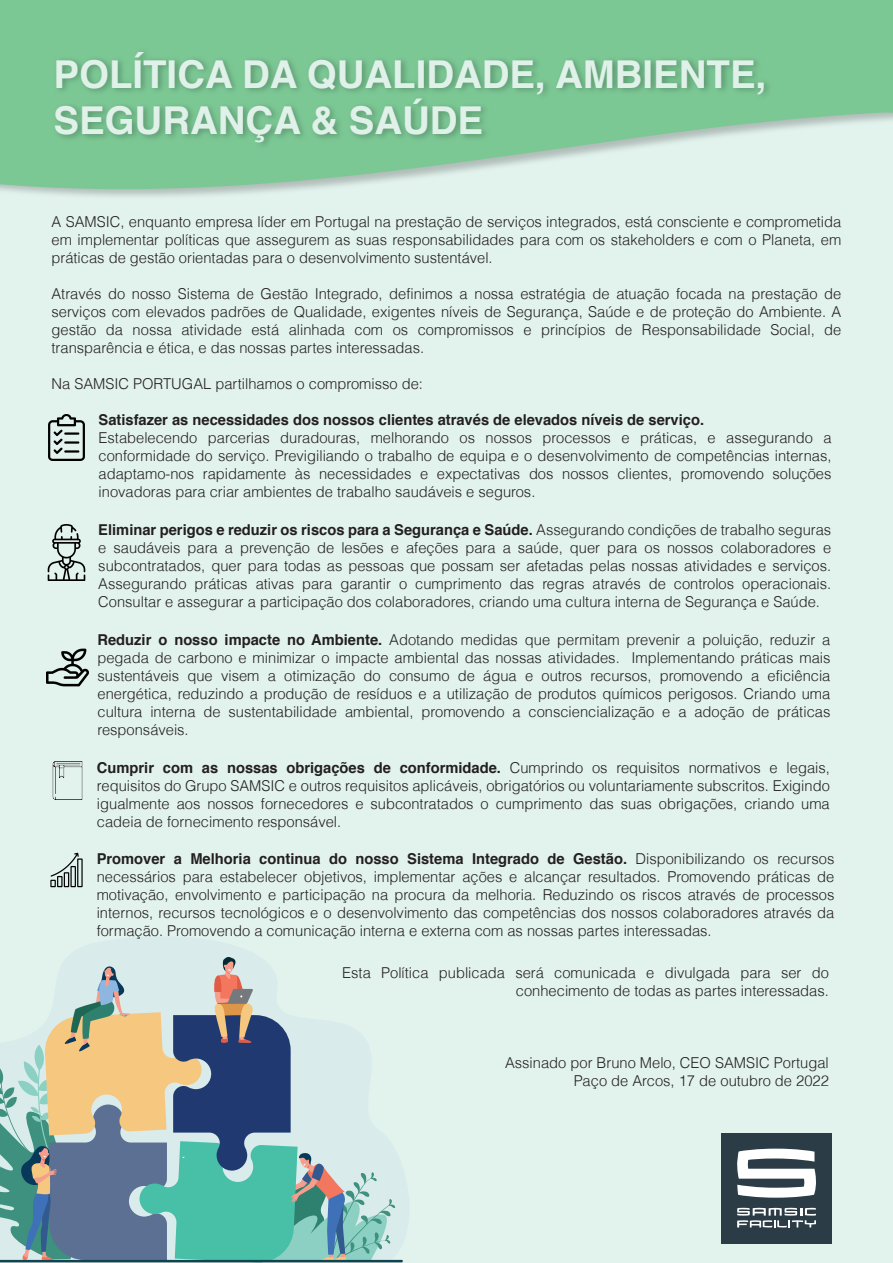
<style>
.page{position:relative;width:893px;height:1263px;background:#e2f2ed}
.page>*{position:absolute;margin:0;border:0;box-sizing:border-box;transform-origin:0 0}
.t1{font:700 38.4px/46px "Helvetica";color:#e0f1e9}
.t2{font:300 15px/18px "Helvetica";color:#231f20;text-align:justify}
.t3{font:700 15px "Helvetica";color:#231f20}
.s1{font-weight:700}
</style>
<div class="page">
<svg style="left:0;top:0;width:893px;height:195px;fill:#7cc895"></svg>
<img style="left:47px;top:45px;width:732px;height:118px">
<svg style="left:0;top:957px;width:403px;height:306px"></svg>
<img style="left:48px;top:415px;width:37px;height:46px">
<img style="left:52px;top:761px;width:31px;height:39px">
<img style="left:50px;top:852px;width:33px;height:36px">
<img style="left:46px;top:648px;width:42px;height:39px">
<img style="left:47px;top:524px;width:39px;height:56px">
<div style="left:721px;top:1133px;width:111px;height:110px;background:#2b3c46"></div>
<svg style="left:737px;top:1148px;width:79px;height:50px"></svg>
<svg style="left:737px;top:1208px;width:79px;height:19px"></svg>
<h1 class="t1" style="left:54px;top:52px;width:714px">POLÍTICA DA QUALIDADE, AMBIENTE,<br>SEGURANÇA &amp; SAÚDE</h1>
<p class="t2" style="left:52px;top:212px;width:791px">A SAMSIC, enquanto empresa líder em Portugal na prestação de serviços integrados, está consciente e comprometida em implementar políticas que assegurem as suas responsabilidades para com os stakeholders e com o Planeta, em práticas de gestão orientadas para o desenvolvimento sustentável.</p>
<p class="t2" style="left:52px;top:284px;width:791px">Através do nosso Sistema de Gestão Integrado, definimos a nossa estratégia de atuação focada na prestação de serviços com elevados padrões de Qualidade, exigentes níveis de Segurança, Saúde e de proteção do Ambiente. A gestão da nossa atividade está alinhada com os compromissos e princípios de Responsabilidade Social, de transparência e ética, e das nossas partes interessadas.</p>
<p class="t2" style="left:52px;top:374px;width:373px">Na SAMSIC PORTUGAL partilhamos o compromisso de:</p>
<p class="t3" style="left:99px;top:408px;width:607px">Satisfazer as necessidades dos nossos clientes através de elevados níveis de serviço.</p>
<p class="t2" style="left:99px;top:429px;width:734px">Estabelecendo parcerias duradouras, melhorando os nossos processos e práticas, e assegurando a conformidade do serviço. Previgiliando o trabalho de equipa e o desenvolvimento de competências internas, adaptamo-nos rapidamente às necessidades e expectativas dos nossos clientes, promovendo soluções inovadoras para criar ambientes de trabalho saudáveis e seguros.</p>
<p class="t2" style="left:98px;top:520px;width:734px"><span class="s1">Eliminar perigos e reduzir os riscos para a Segurança e Saúde.</span> Assegurando condições de trabalho seguras e saudáveis para a prevenção de lesões e afeções para a saúde, quer para os nossos colaboradores e subcontratados, quer para todas as pessoas que possam ser afetadas pelas nossas atividades e serviços.<br>Assegurando práticas ativas para garantir o cumprimento das regras através de controlos operacionais.<br>Consultar e assegurar a participação dos colaboradores, criando uma cultura interna de Segurança e Saúde.</p>
<p class="t2" style="left:97px;top:630px;width:734px"><span class="s1">Reduzir o nosso impacte no Ambiente.</span> Adotando medidas que permitam prevenir a poluição, reduzir a pegada de carbono e minimizar o impacte ambiental das nossas atividades. Implementando práticas mais sustentáveis que visem a otimização do consumo de água e outros recursos, promovendo a eficiência energética, reduzindo a produção de resíduos e a utilização de produtos químicos perigosos. Criando uma cultura interna de sustentabilidade ambiental, promovendo a consciencialização e a adoção de práticas responsáveis.</p>
<p class="t2" style="left:97px;top:758px;width:734px"><span class="s1">Cumprir com as nossas obrigações de conformidade.</span> Cumprindo os requisitos normativos e legais, requisitos do Grupo SAMSIC e outros requisitos aplicáveis, obrigatórios ou voluntariamente subscritos. Exigindo igualmente aos nossos fornecedores e subcontratados o cumprimento das suas obrigações, criando uma cadeia de fornecimento responsável.</p>
<p class="t2" style="left:97px;top:849px;width:739px"><span class="s1">Promover a Melhoria continua do nosso Sistema Integrado de Gestão.</span> Disponibilizando os recursos necessários para estabelecer objetivos, implementar ações e alcançar resultados. Promovendo práticas de motivação, envolvimento e participação na procura da melhoria. Reduzindo os riscos através de processos internos, recursos tecnológicos e o desenvolvimento das competências dos nossos colaboradores através da formação. Promovendo a comunicação interna e externa com as nossas partes interessadas.</p>
<p class="t2" style="left:342px;top:963px;width:488px;text-align:right">Esta Política publicada será comunicada e divulgada para ser do conhecimento de todas as partes interessadas.</p>
<p class="t2" style="left:505px;top:1053px;width:325px;text-align:right">Assinado por Bruno Melo, CEO SAMSIC Portugal<br>Paço de Arcos, 17 de outubro de 2022</p>
</div>
